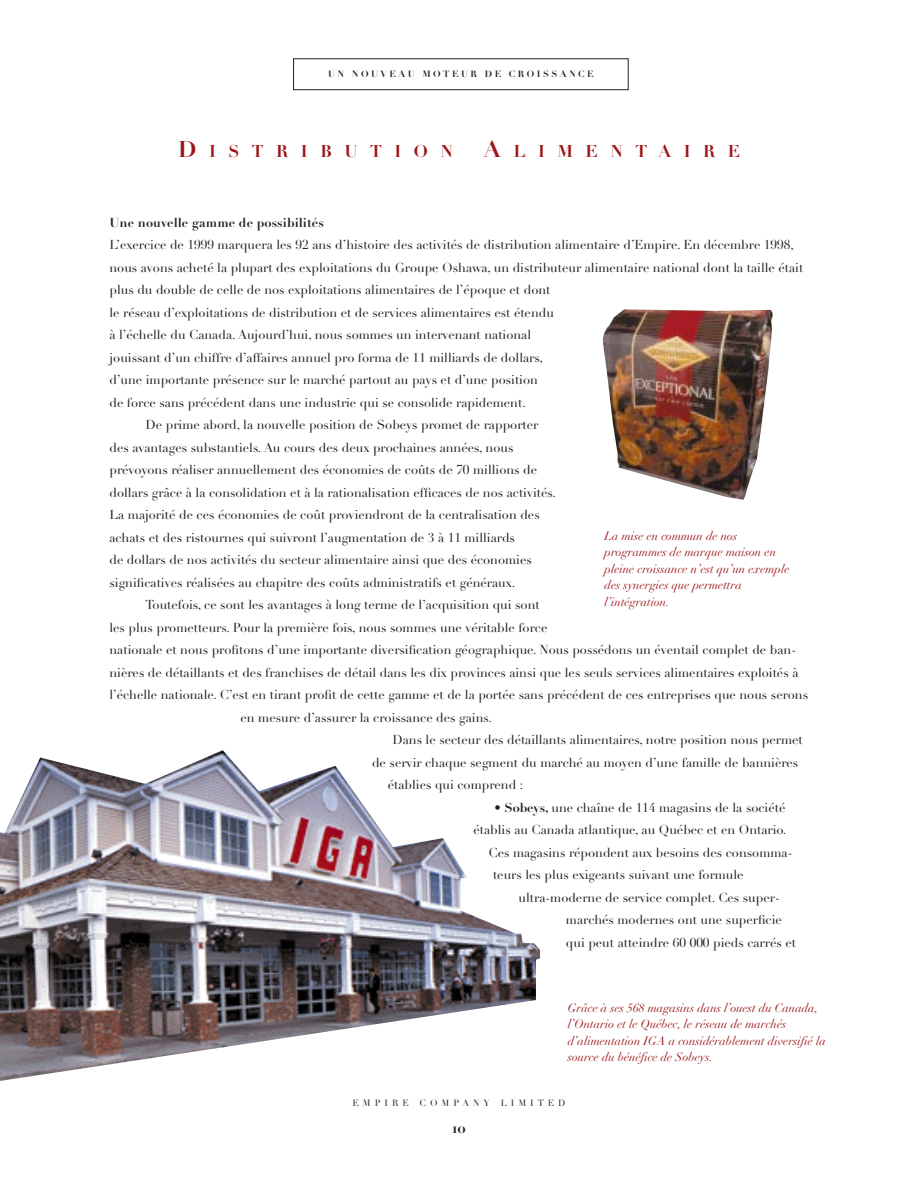
<style>
.page{position:relative;width:918px;height:1188px;background:#fff}
.page>*{position:absolute;margin:0;border:0;box-sizing:border-box;transform-origin:0 0}
.t1{font:16.8px "Didot LH Bold Os F";letter-spacing:.74em;color:#9c1418}
.t2{font:15px "Didot LH Bold Os F";color:#231f20}
.t3{font:12.75px "Didot LH";color:#231f20}
.t4{font:700 12.75px "Didot LH";letter-spacing:.01em;color:#231f20}
.t5{font:italic 12px/16.5px "Didot LH";color:#9c1418}
.t6{font:700 9px "Didot LH";letter-spacing:.28em;color:#231f20}
.t7{font:9px "Didot LH Roman Os F";letter-spacing:.445em;color:#231f20}
.s1{font-size:22.5px}
.s2{font-weight:700}
</style>
<div class="page">
<div style="left:293px;top:58px;width:335px;height:32px;border:1px solid #231f20"></div>
<img style="left:603px;top:309px;width:170px;height:191px">
<img style="left:0;top:750px;width:540px;height:331px">
<p class="t6" style="left:328px;top:71px;width:267px">UN NOUVEAU MOTEUR DE CROISSANCE</p>
<h1 class="t1" style="left:178px;top:145px;width:276px"><span class="s1">D</span>ISTRIBUTION</h1>
<h1 class="t1" style="left:484px;top:145px;width:258px"><span class="s1">A</span>LIMENTAIRE</h1>
<p class="t4" style="left:110px;top:218px;width:216px">Une nouvelle gamme de possibilités</p>
<p class="t3" style="left:110px;top:240px;width:686px">L’exercice de 1999 marquera les 92 ans d’histoire des activités de distribution alimentaire d’Empire. En décembre 1998,</p>
<p class="t3" style="left:110px;top:262px;width:695px">nous avons acheté la plupart des exploitations du Groupe Oshawa, un distributeur alimentaire national dont la taille était</p>
<p class="t3" style="left:110px;top:285px;width:442px">plus du double de celle de nos exploitations alimentaires de l’époque et dont</p>
<p class="t3" style="left:110px;top:307px;width:446px">le réseau d’exploitations de distribution et de services alimentaires est étendu</p>
<p class="t3" style="left:110px;top:330px;width:423px">à l’échelle du Canada. Aujourd’hui, nous sommes un intervenant national</p>
<p class="t3" style="left:110px;top:352px;width:435px">jouissant d’un chiffre d’affaires annuel pro forma de 11 milliards de dollars,</p>
<p class="t3" style="left:110px;top:375px;width:430px">d’une importante présence sur le marché partout au pays et d’une position</p>
<p class="t3" style="left:110px;top:397px;width:418px">de force sans précédent dans une industrie qui se consolide rapidement.</p>
<p class="t3" style="left:145px;top:420px;width:394px">De prime abord, la nouvelle position de Sobeys promet de rapporter</p>
<p class="t3" style="left:110px;top:442px;width:405px">des avantages substantiels. Au cours des deux prochaines années, nous</p>
<p class="t3" style="left:110px;top:465px;width:429px">prévoyons réaliser annuellement des économies de coûts de 70 millions de</p>
<p class="t3" style="left:110px;top:487px;width:448px">dollars grâce à la consolidation et à la rationalisation efficaces de nos activités.</p>
<p class="t3" style="left:110px;top:510px;width:432px">La majorité de ces économies de coût proviendront de la centralisation des</p>
<p class="t3" style="left:110px;top:532px;width:407px">achats et des ristournes qui suivront l’augmentation de 3 à 11 milliards</p>
<p class="t3" style="left:110px;top:555px;width:424px">de dollars de nos activités du secteur alimentaire ainsi que des économies</p>
<p class="t3" style="left:110px;top:577px;width:408px">significatives réalisées au chapitre des coûts administratifs et généraux.</p>
<p class="t3" style="left:145px;top:600px;width:396px">Toutefois, ce sont les avantages à long terme de l’acquisition qui sont</p>
<p class="t3" style="left:110px;top:622px;width:439px">les plus prometteurs. Pour la première fois, nous sommes une véritable force</p>
<p class="t3" style="left:110px;top:645px;width:688px">nationale et nous profitons d’une importante diversification géographique. Nous possédons un éventail complet de ban-</p>
<p class="t3" style="left:110px;top:667px;width:690px">nières de détaillants et des franchises de détail dans les dix provinces ainsi que les seuls services alimentaires exploités à</p>
<p class="t3" style="left:110px;top:690px;width:700px">l’échelle nationale. C’est en tirant profit de cette gamme et de la portée sans précédent de ces entreprises que nous serons</p>
<p class="t3" style="left:241px;top:712px;width:253px">en mesure d’assurer la croissance des gains.</p>
<p class="t3" style="left:392px;top:735px;width:412px">Dans le secteur des détaillants alimentaires, notre position nous permet</p>
<p class="t3" style="left:372px;top:757px;width:428px">de servir chaque segment du marché au moyen d’une famille de bannières</p>
<p class="t3" style="left:388px;top:780px;width:137px">établies qui comprend :</p>
<p class="t3" style="left:495px;top:802px;width:292px">• <span class="s2">Sobeys,</span> une chaîne de 114 magasins de la société</p>
<p class="t3" style="left:474px;top:825px;width:314px">établis au Canada atlantique, au Québec et en Ontario.</p>
<p class="t3" style="left:489px;top:847px;width:305px">Ces magasins répondent aux besoins des consomma-</p>
<p class="t3" style="left:493px;top:870px;width:252px">teurs les plus exigeants suivant une formule</p>
<p class="t3" style="left:519px;top:892px;width:263px">ultra-moderne de service complet. Ces super-</p>
<p class="t3" style="left:566px;top:915px;width:217px">marchés modernes ont une superficie</p>
<p class="t3" style="left:566px;top:937px;width:232px">qui peut atteindre 60 000 pieds carrés et</p>
<p class="t5" style="left:605px;top:529px;width:186px">La mise en commun de nos programmes de marque maison en pleine croissance n’est qu’un exemple des synergies que permettra l’intégration.</p>
<p class="t5" style="left:568px;top:1000px;width:259px">Grâce à ses 568 magasins dans l’ouest du Canada, l’Ontario et le Québec, le réseau de marchés d’alimentation IGA a considérablement diversifié la source du bénéfice de Sobeys.</p>
<p class="t7" style="left:352px;top:1100px;width:215px">EMPIRE COMPANY LIMITED</p>
<p class="t2" style="left:452px;top:1123px;width:15px">10</p>
</div>
